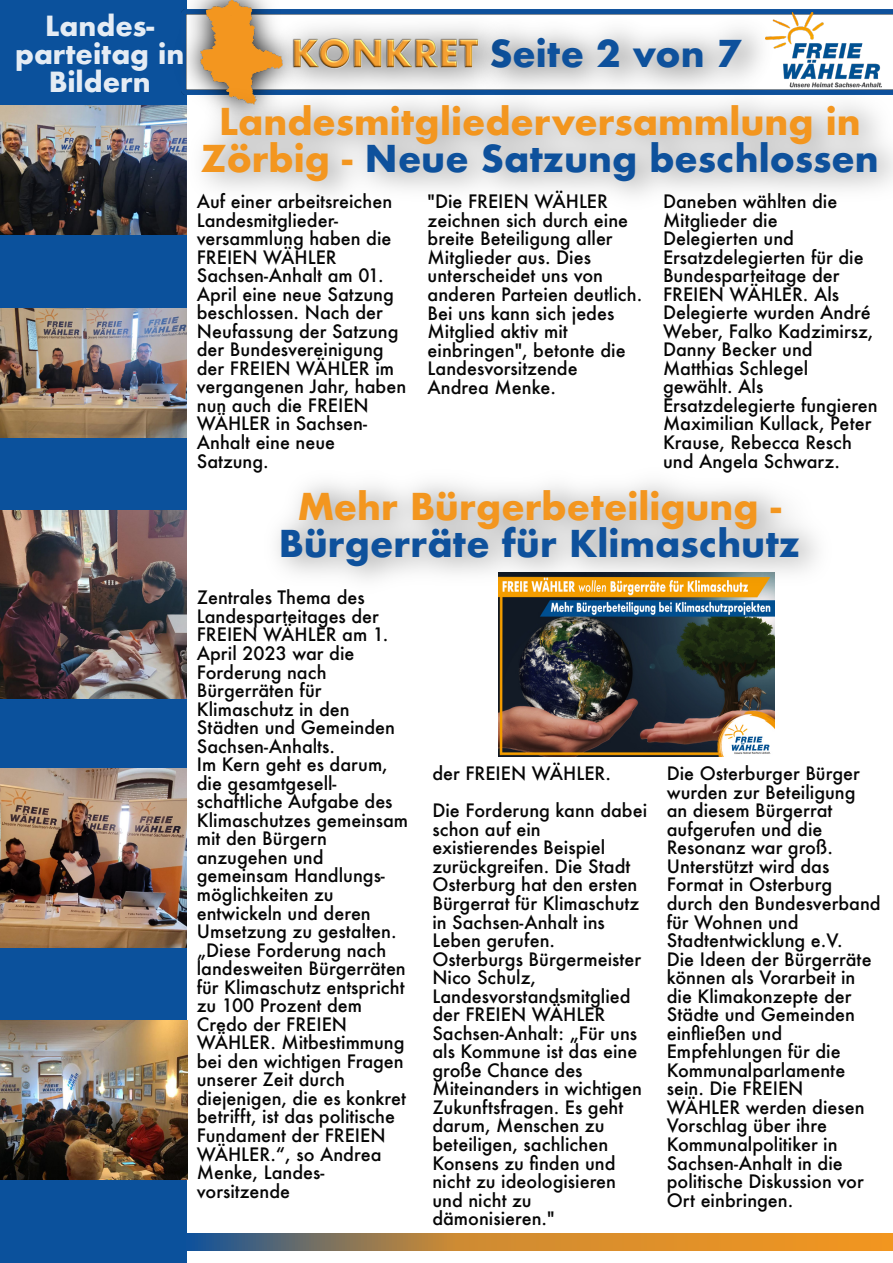
<style>
.page{position:relative;width:893px;height:1263px;background:#fff}
.page>*{position:absolute;margin:0;border:0;box-sizing:border-box;transform-origin:0 0}
.t1{font:36px/37px "font 000000002 a 27374 c";color:#f3961f;text-align:center}
.t2{font:36px "font 000000002 a 27374 c";color:#0e519c}
.t3{font:27px/27.8px "font 000000002 a 27374 c";color:rgb(255 255 255/.9);text-align:center}
.t4{font:18px/18.6px "font 000000002 a 27374 c";color:#060606}
.s1{color:#0e519c}
</style>
<div class="page">
<div style="left:0;top:0;width:187px;height:1263px;background:#0b519c"></div>
<img style="left:309px;top:10px;width:584px;height:5px">
<img style="left:766px;top:12px;width:116px;height:72px">
<img style="left:511px;top:17px;width:262px;height:67px">
<img style="left:309px;top:26px;width:202px;height:58px">
<img style="left:181px;top:0;width:128px;height:95px">
<img style="left:201px;top:0;width:81px;height:84px">
<img style="left:0;top:105px;width:187px;height:130px">
<img style="left:0;top:768px;width:187px;height:180px">
<img style="left:0;top:510px;width:187px;height:188px">
<img style="left:0;top:308px;width:187px;height:130px">
<img style="left:0;top:1021px;width:187px;height:159px">
<img style="left:498px;top:594px;width:276px;height:162px">
<svg style="left:187px;top:1233px;width:705px;height:18px;background:#b6833f"></svg>
<img style="left:188px;top:84px;width:705px;height:111px">
<img style="left:277px;top:483px;width:540px;height:111px">
<h2 class="t3" style="left:15px;top:12px;width:171px">Landes&shy;parteitag in<br>Bildern</h2>
<h1 class="t2" style="left:489px;top:30px;width:253px">Seite 2 von 7</h1>
<h1 class="t1" style="left:201px;top:102px;width:679px">Landesmitgliederversammlung in<br>Zörbig - <span class="s1">Neue Satzung beschlossen</span></h1>
<p class="t4" style="left:197px;top:192px;width:211px">Auf einer arbeitsreichen<br>Landesmitglieder&shy;versammlung haben die<br>FREIEN WÄHLER<br>Sachsen-Anhalt am 01.<br>April eine neue Satzung beschlossen. Nach der<br>Neufassung der Satzung der Bundesvereinigung der FREIEN WÄHLER im vergangenen Jahr, haben nun auch die FREIEN<br>WÄHLER in Sachsen-<br>Anhalt eine neue<br>Satzung.</p>
<p class="t4" style="left:428px;top:192px;width:216px">"Die FREIEN WÄHLER zeichnen sich durch eine breite Beteiligung aller<br>Mitglieder aus. Dies unterscheidet uns von anderen Parteien deutlich.<br>Bei uns kann sich jedes<br>Mitglied aktiv mit einbringen", betonte die<br>Landesvorsitzende<br>Andrea Menke.</p>
<p class="t4" style="left:663px;top:192px;width:216px">Daneben wählten die<br>Mitglieder die<br>Delegierten und<br>Ersatzdelegierten für die<br>Bundesparteitage der<br>FREIEN WÄHLER. Als<br>Delegierte wurden André<br>Weber, Falko Kadzimirsz,<br>Danny Becker und<br>Matthias Schlegel gewählt. Als<br>Ersatzdelegierte fungieren<br>Maximilian Kullack, Peter<br>Krause, Rebecca Resch und Angela Schwarz.</p>
<h1 class="t1" style="left:298px;top:487px;width:485px">Mehr Bürgerbeteiligung -</h1>
<h1 class="t2" style="left:279px;top:519px;width:523px">Bürgerräte für Klimaschutz</h1>
<p class="t4" style="left:197px;top:588px;width:213px">Zentrales Thema des<br>Landesparteitages der<br>FREIEN WÄHLER am 1.<br>April 2023 war die<br>Forderung nach<br>Bürgerräten für<br>Klimaschutz in den<br>Städten und Gemeinden<br>Sachsen-Anhalts.<br>Im Kern geht es darum, die gesamtgesell&shy;schaftliche Aufgabe des<br>Klimaschutzes gemeinsam mit den Bürgern anzugehen und gemeinsam Handlungs&shy;möglichkeiten zu entwickeln und deren<br>Umsetzung zu gestalten. „Diese Forderung nach landesweiten Bürgerräten für Klimaschutz entspricht zu 100 Prozent dem<br>Credo der FREIEN<br>WÄHLER. Mitbestimmung bei den wichtigen Fragen unserer Zeit durch diejenigen, die es konkret betrifft, ist das politische<br>Fundament der FREIEN<br>WÄHLER.“, so Andrea<br>Menke, Landes&shy;vorsitzende</p>
<p class="t4" style="left:432px;top:755px;width:216px;line-height:37px">der FREIEN WÄHLER.<br>Die Forderung kann dabei</p>
<p class="t4" style="left:432px;top:819px;width:211px">schon auf ein existierendes Beispiel zurückgreifen. Die Stadt<br>Osterburg hat den ersten<br>Bürgerrat für Klimaschutz in Sachsen-Anhalt ins<br>Leben gerufen.<br>Osterburgs Bürgermeister<br>Nico Schulz,<br>Landesvorstandsmitglied der FREIEN WÄHLER<br>Sachsen-Anhalt: „Für uns als Kommune ist das eine große Chance des<br>Miteinanders in wichtigen<br>Zukunftsfragen. Es geht darum, Menschen zu beteiligen, sachlichen<br>Konsens zu finden und nicht zu ideologisieren und nicht zu dämonisieren."</p>
<p class="t4" style="left:667px;top:764px;width:215px">Die Osterburger Bürger wurden zur Beteiligung an diesem Bürgerrat aufgerufen und die<br>Resonanz war groß.<br>Unterstützt wird das<br>Format in Osterburg durch den Bundesverband für Wohnen und<br>Stadtentwicklung e.V.<br>Die Ideen der Bürgerräte können als Vorarbeit in die Klimakonzepte der<br>Städte und Gemeinden einfließen und<br>Empfehlungen für die<br>Kommunalparlamente sein. Die FREIEN<br>WÄHLER werden diesen<br>Vorschlag über ihre<br>Kommunalpolitiker in<br>Sachsen-Anhalt in die politische Diskussion vor<br>Ort einbringen.</p>
</div>
